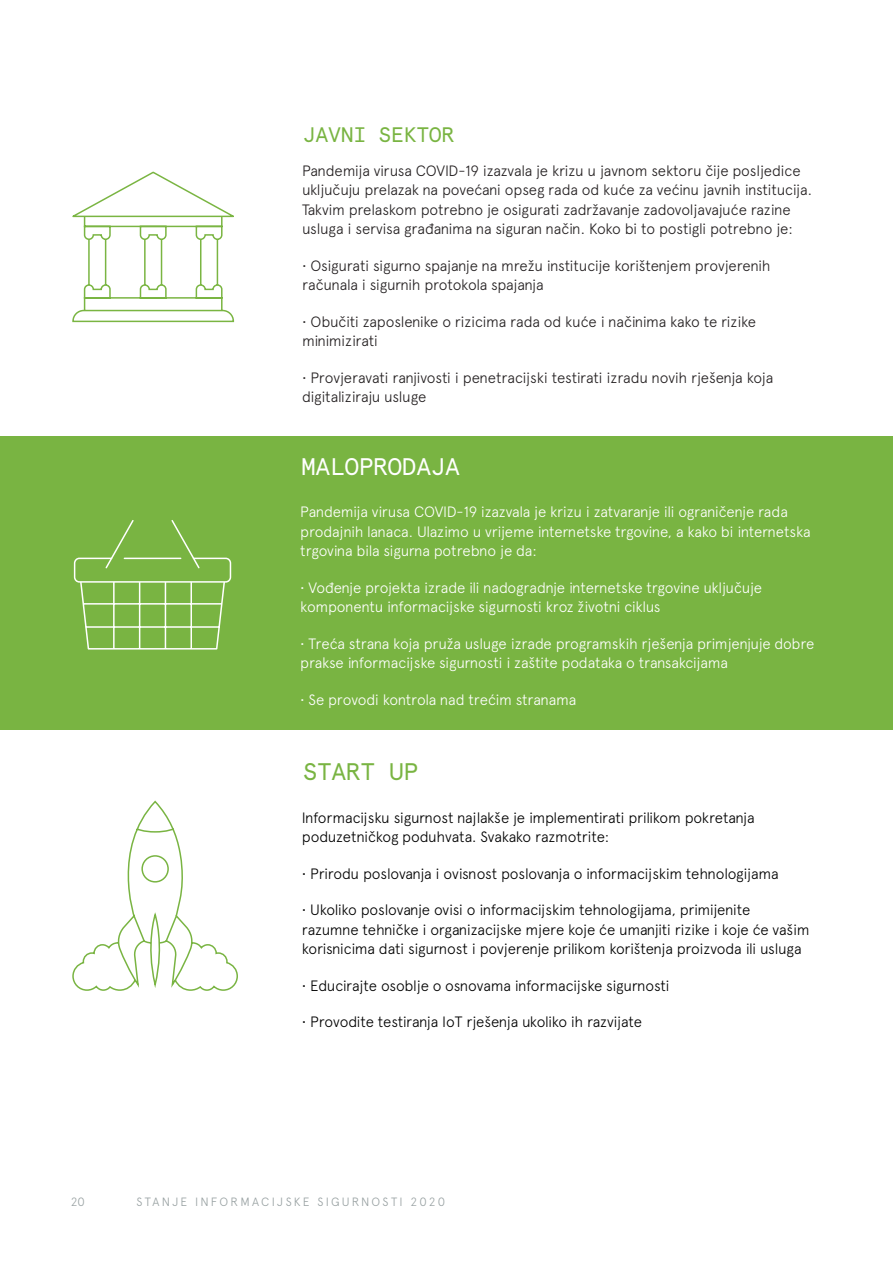
<style>
.page{position:relative;width:893px;height:1263px;background:#fff}
.page>*{position:absolute;margin:0;border:0;box-sizing:border-box;transform-origin:0 0}
.Level_2_Headings{font:24px "Apercu Pro Mono";letter-spacing:-.02em;color:#fff}
.Level_2_Headings-2{font:24px "Apercu Pro Mono";letter-spacing:-.02em;color:#79b442}
.Level_2_Headings-3{font:21px "Apercu Pro Mono";letter-spacing:-.02em;color:#79b442}
.Body_Text{font:300 15px/19.5px "Apercu Pro";letter-spacing:-.015em;color:#231f20}
.Body_Text-2{font:300 15px/19.5px "Apercu Pro";letter-spacing:-.015em;color:#000}
.Body_Text-3{font:300 15px/19.5px "Apercu Pro";letter-spacing:-.015em;color:#fff}
.t1{font:300 12px "Apercu Pro";letter-spacing:.18em;color:#97a0a1}
</style>
<div class="page">
<svg style="left:72px;top:171px;width:163px;height:152px"></svg>
<svg style="left:72px;top:800px;width:166px;height:191px"></svg>
<div style="left:0;top:436px;width:893px;height:293px;background:#79b442"></div>
<svg style="left:73px;top:520px;width:159px;height:130px"></svg>
<p class="Level_2_Headings-3" style="left:303px;top:119px;width:153px">JAVNI SEKTOR</p>
<p class="Body_Text" style="left:302px;top:159px;width:511px">Pandemija virusa COVID-19 izazvala je krizu u javnom sektoru čije posljedice uključuju prelazak na povećani opseg rada od kuće za većinu javnih institucija.<br>Takvim prelaskom potrebno je osigurati zadržavanje zadovoljavajuće razine usluga i servisa građanima na siguran način. Koko bi to postigli potrebno je:</p>
<p class="Body_Text" style="left:302px;top:254px;width:470px">• Osigurati sigurno spajanje na mrežu institucije korištenjem provjerenih računala i sigurnih protokola spajanja</p>
<p class="Body_Text" style="left:302px;top:310px;width:455px">• Obučiti zaposlenike o rizicima rada od kuće i načinima kako te rizike minimizirati</p>
<p class="Body_Text" style="left:302px;top:366px;width:473px">• Provjeravati ranjivosti i penetracijski testirati izradu novih rješenja koja digitaliziraju usluge</p>
<p class="Level_2_Headings" style="left:301px;top:448px;width:160px">MALOPRODAJA</p>
<p class="Body_Text-3" style="left:300px;top:501px;width:512px">Pandemija virusa COVID-19 izazvala je krizu i zatvaranje ili ograničenje rada prodajnih lanaca. Ulazimo u vrijeme internetske trgovine, a kako bi internetska trgovina bila sigurna potrebno je da:</p>
<p class="Body_Text-3" style="left:300px;top:576px;width:463px">• Vođenje projekta izrade ili nadogradnje internetske trgovine uključuje komponentu informacijske sigurnosti kroz životni ciklus</p>
<p class="Body_Text-3" style="left:300px;top:632px;width:516px">• Treća strana koja pruža usluge izrade programskih rješenja primjenjuje dobre prakse informacijske sigurnosti i zaštite podataka o transakcijama</p>
<p class="Body_Text-3" style="left:300px;top:688px;width:277px">• Se provodi kontrola nad trećim stranama</p>
<p class="Level_2_Headings-2" style="left:303px;top:753px;width:117px">START UP</p>
<p class="Body_Text-2" style="left:302px;top:806px;width:454px">Informacijsku sigurnost najlakše je implementirati prilikom pokretanja poduzetničkog poduhvata. Svakako razmotrite:</p>
<p class="Body_Text-2" style="left:302px;top:862px;width:478px">• Prirodu poslovanja i ovisnost poslovanja o informacijskim tehnologijama</p>
<p class="Body_Text-2" style="left:302px;top:899px;width:509px">• Ukoliko poslovanje ovisi o informacijskim tehnologijama, primijenite razumne tehničke i organizacijske mjere koje će umanjiti rizike i koje će vašim korisnicima dati sigurnost i povjerenje prilikom korištenja proizvoda ili usluga</p>
<p class="Body_Text-2" style="left:302px;top:974px;width:369px">• Educirajte osoblje o osnovama informacijske sigurnosti</p>
<p class="Body_Text-2" style="left:302px;top:1011px;width:342px">• Provodite testiranja IoT rješenja ukoliko ih razvijate</p>
<p class="t1" style="left:71px;top:1193px;width:15px">20</p>
<p class="t1" style="left:136px;top:1193px;width:310px">STANJE INFORMACIJSKE SIGURNOSTI 2020</p>
</div>
